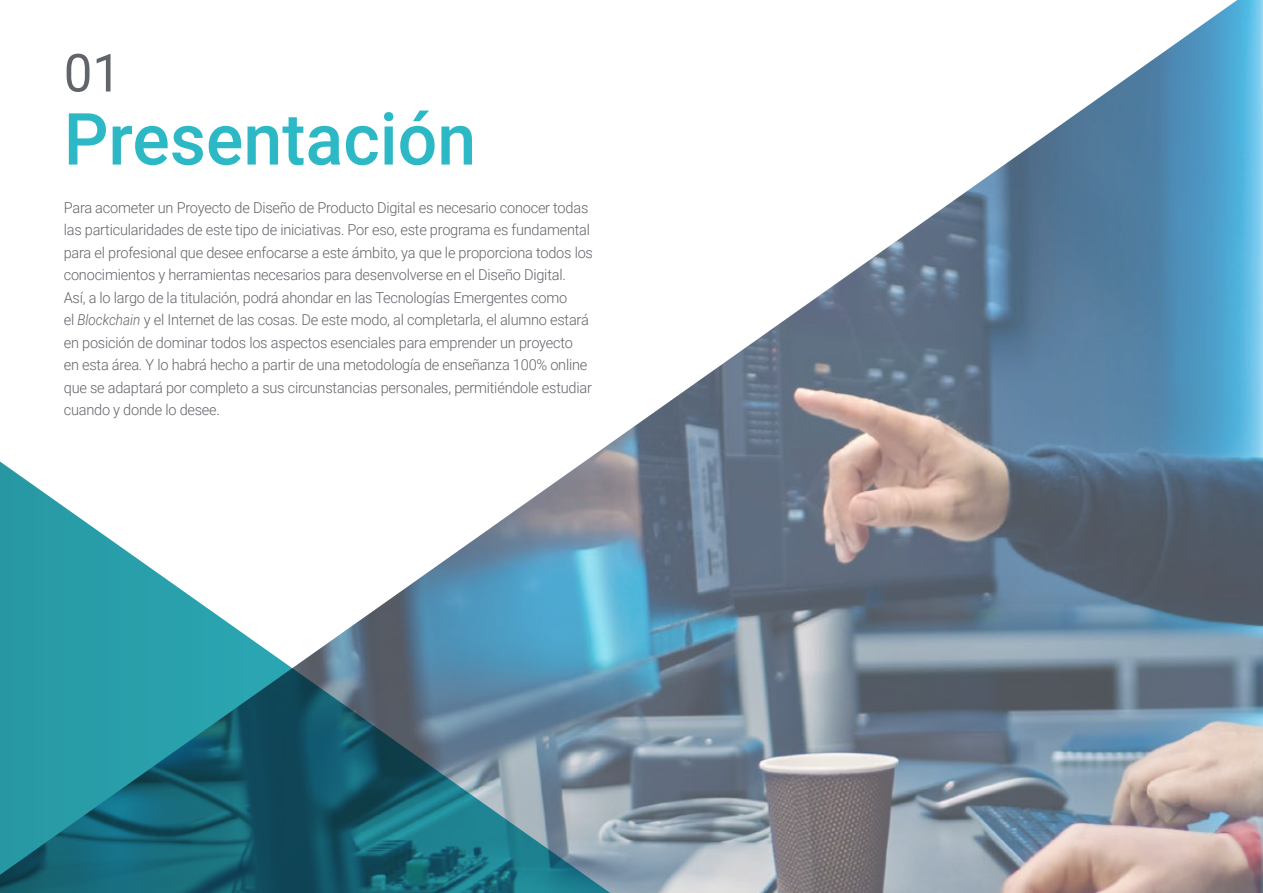
<style>
.page{position:relative;width:1263px;height:893px;background:#fff}
.page>*{position:absolute;margin:0;border:0;box-sizing:border-box;transform-origin:0 0}
.t1{font:500 72px "Roboto";color:#2db8c5}
.t2{font:52.5px "Roboto";color:#61646a}
.t3{font:300 15px/22.5px "Roboto";letter-spacing:-.015em;color:#61646a}
.s1{font-style:italic}
</style>
<div class="page">
<img style="left:606px;top:0;width:657px;height:893px">
<svg style="left:0;top:446px;width:640px;height:447px"></svg>
<h2 class="t2" style="left:64px;top:36px;width:59px">01</h2>
<h1 class="t1" style="left:64px;top:89px;width:414px">Presentación</h1>
<p class="t3" style="left:64px;top:195px;width:531px">Para acometer un Proyecto de Diseño de Producto Digital es necesario conocer todas las particularidades de este tipo de iniciativas. Por eso, este programa es fundamental para el profesional que desee enfocarse a este ámbito, ya que le proporciona todos los conocimientos y herramientas necesarios para desenvolverse en el Diseño Digital.<br>Así, a lo largo de la titulación, podrá ahondar en las Tecnologías Emergentes como<br>el <span class="s1">Blockchain</span> y el Internet de las cosas. De este modo, al completarla, el alumno estará en posición de dominar todos los aspectos esenciales para emprender un proyecto<br>en esta área. Y lo habrá hecho a partir de una metodología de enseñanza 100% online que se adaptará por completo a sus circunstancias personales, permitiéndole estudiar cuando y donde lo desee.</p>
</div>
